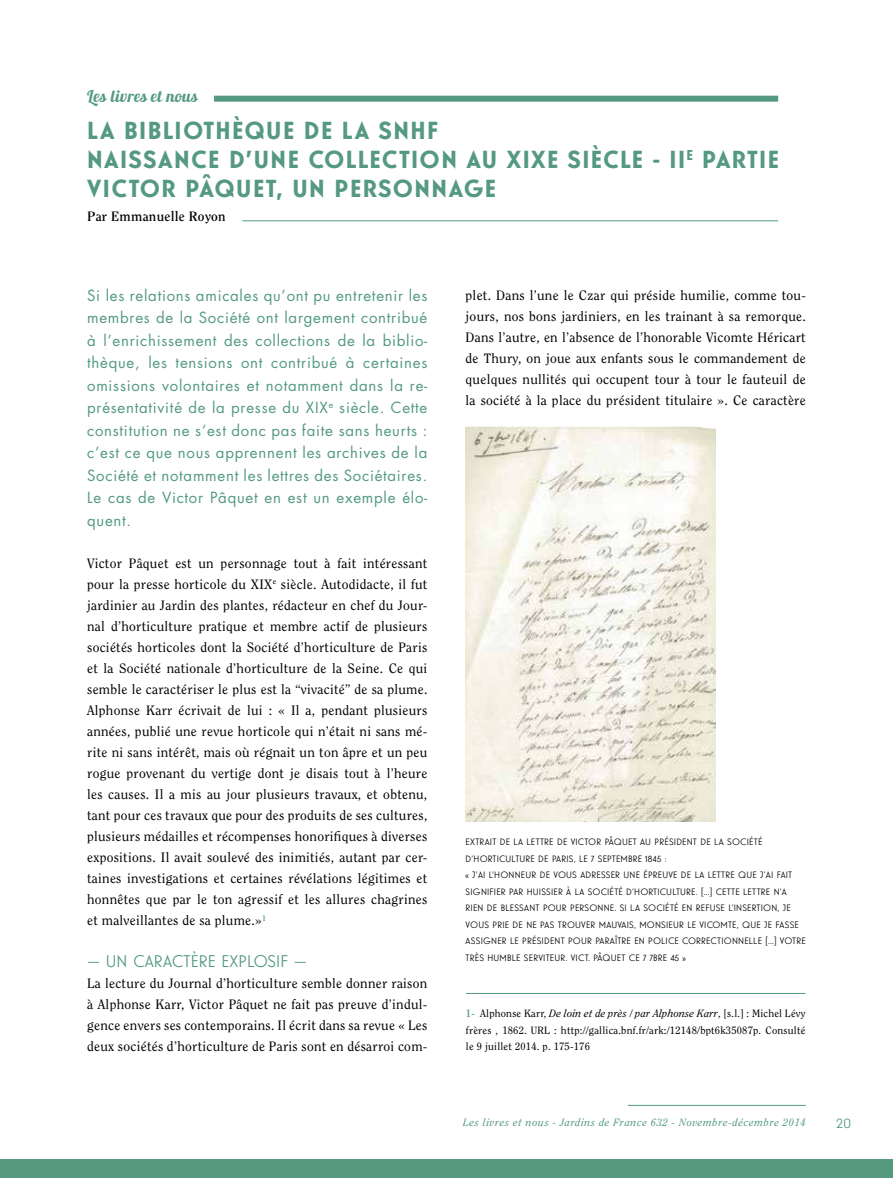
<style>
.page{position:relative;width:893px;height:1178px;background:#fff}
.page>*{position:absolute;margin:0;border:0;box-sizing:border-box;transform-origin:0 0}
.t1{font:700 24px/28.8px "Guildford Pro";letter-spacing:.06em;color:#549980}
.t2{font:16.5px "Guildford Pro";color:#549980}
.t3{font:16.5px "Lobster 1.3";letter-spacing:.02em;color:#549980}
.t4{font:15px/22.5px "Futura";letter-spacing:.05em;color:#549980;text-align:justify}
.t5{font:13.5px/21px "Clearface";letter-spacing:.02em;color:#000;text-align:justify}
.t6{font:700 13.5px "Clearface";letter-spacing:.02em;color:#000}
.t7{font:13.5px "Guildford Pro";color:#549980}
.t8{font:10.5px/16.5px "Clearface";letter-spacing:.02em;color:#000;text-align:justify}
.t9{font:italic 10.5px "Clearface";letter-spacing:.06em;color:#549980}
.t10{font:9px/16.5px "Guildford Pro";letter-spacing:.02em;color:#000}
.s1{font-weight:700;color:#549980}
.s2{font-style:italic}
</style>
<div class="page">
<hr style="left:628px;top:1105px;width:178px;height:1px;background:#549980">
<div style="left:0;top:1160px;width:892px;height:18px;background:#549980"></div>
<div style="left:214px;top:96px;width:564px;height:6px;background:#549980"></div>
<hr style="left:242px;top:220px;width:536px;height:1px;background:#549980">
<img style="left:466px;top:426px;width:250px;height:395px">
<hr style="left:466px;top:993px;width:339px;height:1px;background:#549980">
<p class="t3" style="left:87px;top:85px;width:112px">Les livres et nous</p>
<h1 class="t1" style="left:87px;top:116px;width:693px">LA BIBLIOTHÈQUE DE LA SNHF<br>NAISSANCE D’UNE COLLECTION AU XIXE SIÈCLE - II<sup>E</sup> PARTIE<br>VICTOR PÂQUET, UN PERSONNAGE</h1>
<p class="t6" style="left:87px;top:208px;width:140px">Par Emmanuelle Royon</p>
<p class="t4" style="left:87px;top:284px;width:342px">Si les relations amicales qu’ont pu entretenir les membres de la Société ont largement contribué à l’enrichissement des collections de la biblio&shy;thèque, les tensions ont contribué à certaines omissions volontaires et notamment dans la re&shy;présentativité de la presse du XIX<sup>e</sup> siècle. Cette constitution ne s’est donc pas faite sans heurts : c’est ce que nous apprennent les archives de la Société et notamment les lettres des Sociétaires.<br>Le cas de Victor Pâquet en est un exemple élo&shy;quent.</p>
<p class="t5" style="left:87px;top:552px;width:342px">Victor Pâquet est un personnage tout à fait intéressant pour la presse horticole du XIX<sup>e</sup> siècle. Autodidacte, il fut jardinier au Jardin des plantes, rédacteur en chef du Jour&shy;nal d’horticulture pratique et membre actif de plusieurs sociétés horticoles dont la Société d’horticulture de Paris et la Société nationale d’horticulture de la Seine. Ce qui semble le caractériser le plus est la “vivacité” de sa plume.<br>Alphonse Karr écrivait de lui : « Il a, pendant plusieurs années, publié une revue horticole qui n’était ni sans mé&shy;rite ni sans intérêt, mais où régnait un ton âpre et un peu rogue provenant du vertige dont je disais tout à l’heure les causes. Il a mis au jour plusieurs travaux, et obtenu, tant pour ces travaux que pour des produits de ses cultures, plusieurs médailles et récompenses honorifiques à diverses expositions. Il avait soulevé des inimitiés, autant par cer&shy;taines investigations et certaines révélations légitimes et honnêtes que par le ton agressif et les allures chagrines et malveillantes de sa plume.»<sup>1</sup></p>
<p class="t2" style="left:87px;top:950px;width:221px">— UN CARACTÈRE EXPLOSIF —</p>
<p class="t5" style="left:87px;top:972px;width:342px">La lecture du Journal d’horticulture semble donner raison à Alphonse Karr, Victor Pâquet ne fait pas preuve d’indul&shy;gence envers ses contemporains. Il écrit dans sa revue « Les deux sociétés d’horticulture de Paris sont en désarroi com-</p>
<p class="t5" style="left:466px;top:284px;width:342px">plet. Dans l’une le Czar qui préside humilie, comme tou&shy;jours, nos bons jardiniers, en les trainant à sa remorque.<br>Dans l’autre, en l’absence de l’honorable Vicomte Héricart de Thury, on joue aux enfants sous le commandement de quelques nullités qui occupent tour à tour le fauteuil de la société à la place du président titulaire ». Ce caractère</p>
<p class="t10" style="left:466px;top:834px;width:342px">EXTRAIT DE LA LETTRE DE VICTOR PÂQUET AU PRÉSIDENT DE LA SOCIÉTÉ D’HORTICULTURE DE PARIS, LE 7 SEPTEMBRE 1845 :<br>« J’AI L’HONNEUR DE VOUS ADRESSER UNE ÉPREUVE DE LA LETTRE QUE J’AI FAIT SIGNIFIER PAR HUISSIER À LA SOCIÉTÉ D’HORTICULTURE. […] CETTE LETTRE N’A RIEN DE BLESSANT POUR PERSONNE. SI LA SOCIÉTÉ EN REFUSE L’INSERTION, JE VOUS PRIE DE NE PAS TROUVER MAUVAIS, MONSIEUR LE VICOMTE, QUE JE FASSE ASSIGNER LE PRÉSIDENT POUR PARAÎTRE EN POLICE CORRECTIONNELLE […] VOTRE TRÈS HUMBLE SERVITEUR. VICT. PÂQUET CE 7 7BRE 45 »</p>
<p class="t8" style="left:466px;top:1005px;width:341px"><span class="s1">1-</span> Alphonse Karr, <span class="s2">De loin et de près / par Alphonse Karr</span>, [s.l.] : Michel Lévy frères , 1862. URL : http://gallica.bnf.fr/ark:/12148/bpt6k35087p. Consulté le 9 juillet 2014. p. 175-176</p>
<p class="t9" style="left:463px;top:1116px;width:344px">Les livres et nous - Jardins de France 632 - Novembre-décembre 2014</p>
<p class="t7" style="left:836px;top:1114px;width:16px">20</p>
</div>
